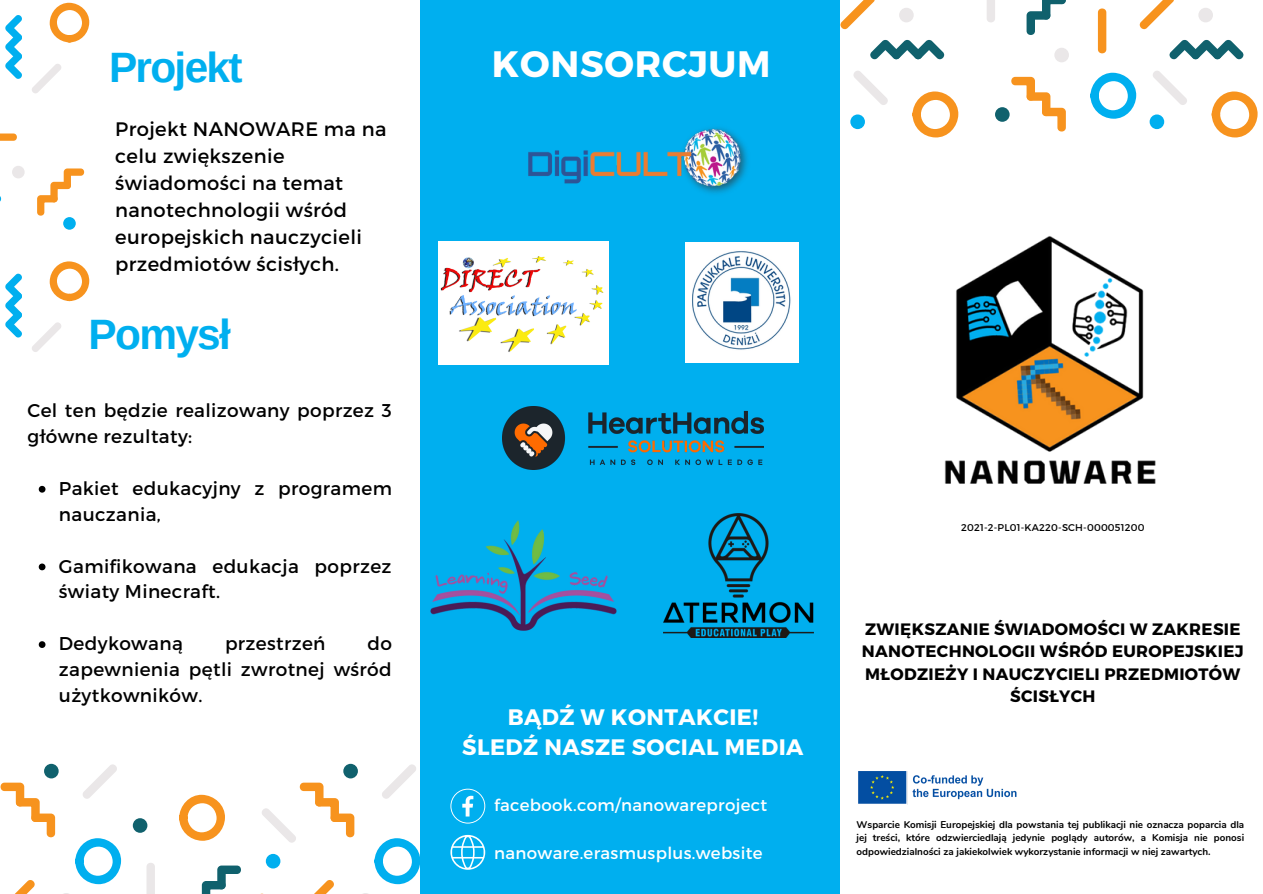
<style>
.page{position:relative;width:1263px;height:894px;background:#fff}
.page>*{position:absolute;margin:0;border:0;box-sizing:border-box;transform-origin:0 0}
.t1{font:700 42.45px "Arimo";letter-spacing:-.04em;color:#00afef}
.t2{font:700 36.75px "Montserrat";letter-spacing:.02em;color:#fff}
.t3{font:700 22.35px/30.3px "Montserrat";letter-spacing:.02em;color:#fff;text-align:center}
.t4{font:19.5px/27px "Montserrat";letter-spacing:.02em;color:#000}
.t5{font:18.45px/25.8px "Montserrat";letter-spacing:.02em;color:#000}
.t6{font:16.65px "Montserrat";letter-spacing:.02em;color:#fff}
.t7{font:700 16.5px/22.5px "Montserrat";letter-spacing:.02em;color:#000;text-align:center}
.t8{font:700 9.9px/13.2px "Nunito";color:#000;text-align:justify}
.t9{font:9.75px "Montserrat";letter-spacing:.02em;color:#000}
</style>
<div class="page">
<div style="left:421px;top:0;width:419px;height:893px;background:#00afef"></div>
<svg style="left:1211px;top:91px;width:47px;height:46px"></svg>
<svg style="left:1139px;top:0;width:35px;height:30px"></svg>
<div style="left:1150px;top:114px;width:14px;height:15px;background:#00afef;border-radius:50%"></div>
<div style="left:1198px;top:8px;width:15px;height:14px;background:#eae7e8;border-radius:50%"></div>
<svg style="left:1153px;top:71px;width:34px;height:34px"></svg>
<svg style="left:1169px;top:39px;width:75px;height:21px"></svg>
<svg style="left:1098px;top:8px;width:8px;height:46px"></svg>
<svg style="left:1011px;top:77px;width:55px;height:55px"></svg>
<svg style="left:912px;top:91px;width:47px;height:46px"></svg>
<svg style="left:840px;top:0;width:35px;height:30px"></svg>
<svg style="left:1090px;top:72px;width:47px;height:47px"></svg>
<div style="left:850px;top:114px;width:15px;height:15px;background:#00afef;border-radius:50%"></div>
<div style="left:1054px;top:48px;width:15px;height:14px;background:#eae7e8;border-radius:50%"></div>
<svg style="left:987px;top:0;width:8px;height:22px"></svg>
<div style="left:899px;top:8px;width:15px;height:14px;background:#eae7e8;border-radius:50%"></div>
<svg style="left:853px;top:71px;width:35px;height:34px"></svg>
<div style="left:995px;top:107px;width:15px;height:15px;background:#10616d;border-radius:50%"></div>
<svg style="left:870px;top:39px;width:75px;height:21px"></svg>
<svg style="left:1026px;top:0;width:40px;height:35px"></svg>
<img style="left:944px;top:236px;width:212px;height:248px">
<svg style="left:49px;top:2px;width:40px;height:41px"></svg>
<svg style="left:32px;top:64px;width:29px;height:29px"></svg>
<svg style="left:5px;top:15px;width:17px;height:64px"></svg>
<svg style="left:0;top:133px;width:17px;height:8px"></svg>
<svg style="left:37px;top:168px;width:48px;height:48px"></svg>
<svg style="left:49px;top:261px;width:40px;height:40px"></svg>
<div style="left:12px;top:166px;width:13px;height:12px;background:#eae7e8;border-radius:50%"></div>
<svg style="left:32px;top:322px;width:29px;height:30px"></svg>
<div style="left:63px;top:217px;width:13px;height:13px;background:#00afef;border-radius:50%"></div>
<svg style="left:5px;top:273px;width:17px;height:65px"></svg>
<img style="left:858px;top:771px;width:159px;height:34px">
<img style="left:663px;top:513px;width:151px;height:124px">
<img style="left:686px;top:243px;width:112px;height:119px">
<img style="left:430px;top:520px;width:187px;height:110px">
<img style="left:502px;top:406px;width:261px;height:63px">
<img style="left:439px;top:241px;width:170px;height:123px">
<img style="left:528px;top:127px;width:220px;height:67px">
<svg style="left:315px;top:880px;width:19px;height:13px"></svg>
<svg style="left:374px;top:837px;width:47px;height:47px"></svg>
<svg style="left:382px;top:764px;width:34px;height:35px"></svg>
<div style="left:343px;top:763px;width:15px;height:15px;background:#10616d;border-radius:50%"></div>
<svg style="left:179px;top:794px;width:46px;height:46px"></svg>
<svg style="left:16px;top:880px;width:19px;height:13px"></svg>
<svg style="left:0;top:782px;width:55px;height:56px"></svg>
<div style="left:266px;top:853px;width:14px;height:15px;background:#00afef;border-radius:50%"></div>
<svg style="left:75px;top:838px;width:46px;height:46px"></svg>
<svg style="left:262px;top:782px;width:92px;height:61px"></svg>
<svg style="left:146px;top:863px;width:9px;height:30px"></svg>
<svg style="left:83px;top:764px;width:34px;height:35px"></svg>
<div style="left:133px;top:818px;width:14px;height:14px;background:#10616d;border-radius:50%"></div>
<div style="left:44px;top:763px;width:15px;height:15px;background:#10616d;border-radius:50%"></div>
<svg style="left:202px;top:865px;width:39px;height:28px"></svg>
<svg style="left:450px;top:788px;width:35px;height:35px"></svg>
<svg style="left:450px;top:834px;width:35px;height:35px"></svg>
<svg style="left:39px;top:485px;width:6px;height:7px"></svg>
<svg style="left:39px;top:563px;width:6px;height:7px"></svg>
<svg style="left:39px;top:641px;width:6px;height:6px"></svg>
<h1 class="t1" style="left:109px;top:43px;width:135px">Projekt</h1>
<h3 class="t4" style="left:115px;top:114px;width:273px">Projekt NANOWARE ma na celu zwiększenie świadomości na temat nanotechnologii wśród europejskich nauczycieli przedmiotów ścisłych.</h3>
<h1 class="t1" style="left:89px;top:310px;width:144px">Pomysł</h1>
<h3 class="t5" style="left:27px;top:396px;width:366px">Cel ten będzie realizowany poprzez 3 główne rezultaty:</h3>
<h3 class="t5" style="left:59px;top:474px;width:335px">Pakiet edukacyjny z programem nauczania,</h3>
<h3 class="t5" style="left:59px;top:552px;width:334px">Gamifikowana edukacja poprzez światy Minecraft.</h3>
<h3 class="t5" style="left:59px;top:629px;width:126px">Dedykowaną</h3>
<h3 class="t5" style="left:225px;top:629px;width:102px">przestrzeń</h3>
<h3 class="t5" style="left:59px;top:629px;width:335px;text-align:justify;text-indent:309px">do zapewnienia pętli zwrotnej wśród użytkowników.</h3>
<h2 class="t2" style="left:492px;top:40px;width:280px">KONSORCJUM</h2>
<h3 class="t3" style="left:462px;top:700px;width:343px">BĄDŹ W KONTAKCIE!<br>ŚLEDŹ NASZE SOCIAL MEDIA</h3>
<h3 class="t6" style="left:494px;top:793px;width:275px">facebook.com/nanowareproject</h3>
<h3 class="t6" style="left:494px;top:842px;width:270px">nanoware.erasmusplus.website</h3>
<p class="t9" style="left:961px;top:520px;width:185px">2021-2-PL01-KA220-SCH-000051200</p>
<h3 class="t7" style="left:862px;top:616px;width:383px">ZWIĘKSZANIE ŚWIADOMOŚCI W ZAKRESIE<br>NANOTECHNOLOGII WŚRÓD EUROPEJSKIEJ<br>MŁODZIEŻY I NAUCZYCIELI PRZEDMIOTÓW<br>ŚCISŁYCH</h3>
<p class="t8" style="left:857px;top:818px;width:389px">Wsparcie Komisji Europejskiej dla powstania tej publikacji nie oznacza poparcia dla jej treści, które odzwierciedlają jedynie poglądy autorów, a Komisja nie ponosi odpowiedzialności za jakiekolwiek wykorzystanie informacji w niej zawartych.</p>
</div>
